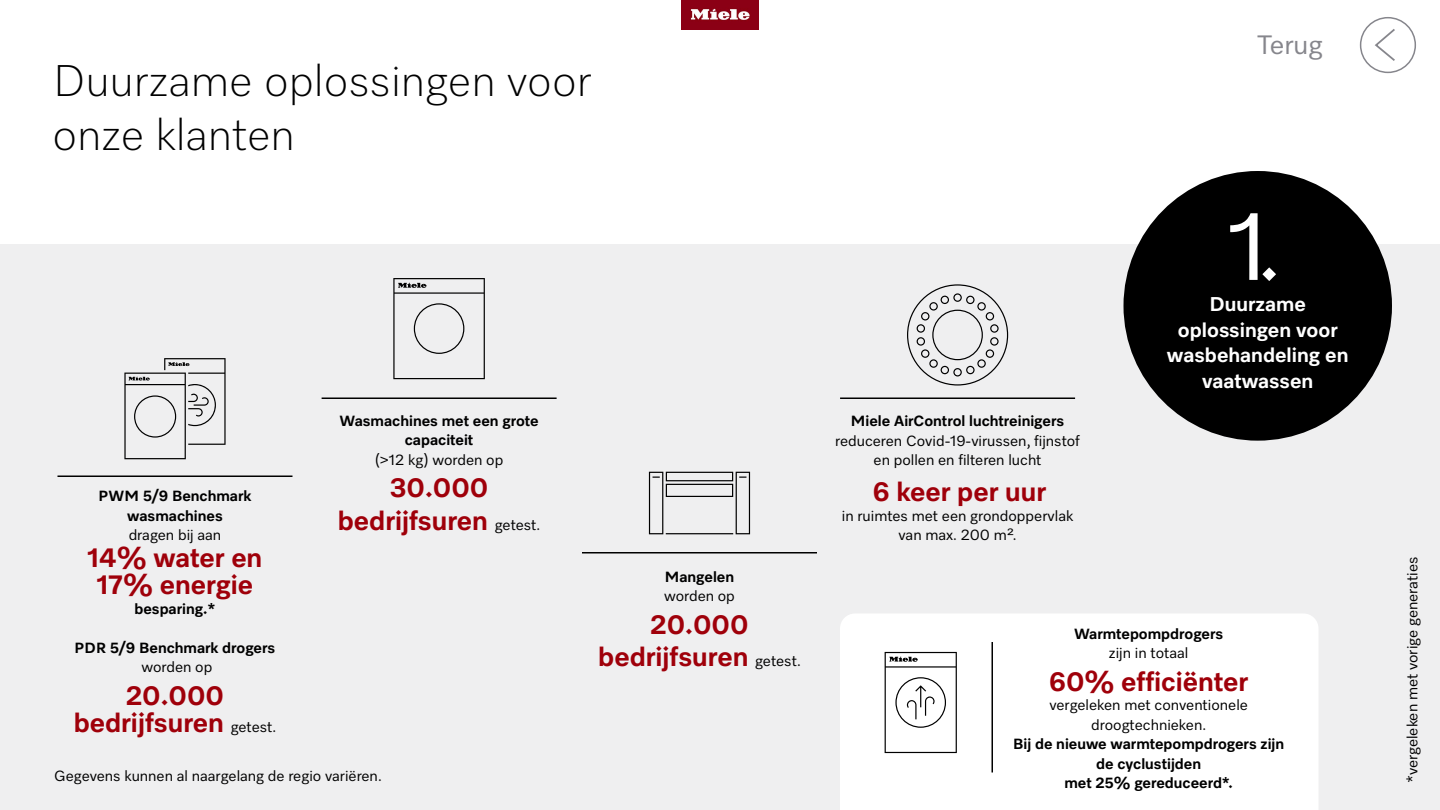
<style>
.page{position:relative;width:1440px;height:810px;background:#fff}
.page>*{position:absolute;margin:0;border:0;box-sizing:border-box;transform-origin:0 0}
.t1{font:97.5px "Miele Elements";color:#fff}
.t2{font:300 45px/54px "Miele Elements";color:#000}
.t3{font:700 27px/27px "Miele Elements";color:#9f000a;text-align:center}
.t4{font:27px "Miele Elements";color:#86868c}
.t5{font:700 20.25px/25.5px "Miele Elements";color:#fff;text-align:center}
.t6{font:15px/19.5px "Miele Elements";color:#000;text-align:center}
.t7{font:700 15px/19.5px "Miele Elements";color:#000;text-align:center}
.s1{font-weight:400;font-size:15px;color:#000}
</style>
<div class="page">
<img style="left:681px;top:0;width:78px;height:30px">
<svg style="left:1375px;top:29px;width:20px;height:32px"></svg>
<div style="left:1360px;top:17px;width:56px;height:56px;border:2px solid #86868c;border-radius:50%"></div>
<div style="left:0;top:244px;width:1440px;height:566px;background:#efeff0"></div>
<div style="left:1124px;top:171px;width:268px;height:270px;background:#000;border-radius:50%"></div>
<hr style="left:57px;top:476px;width:236px;height:1px;background:#000">
<hr style="left:322px;top:398px;width:235px;height:1px;background:#000">
<hr style="left:840px;top:398px;width:235px;height:1px;background:#000">
<hr style="left:582px;top:552px;width:235px;height:2px;background:#000">
<div style="left:840px;top:614px;width:478px;height:196px;background:#fff"></div>
<hr style="left:992px;top:642px;width:1px;height:130px;background:#000">
<svg style="left:124px;top:358px;width:102px;height:101px"></svg>
<svg style="left:393px;top:278px;width:92px;height:101px"></svg>
<svg style="left:649px;top:472px;width:101px;height:62px"></svg>
<svg style="left:907px;top:284px;width:101px;height:102px"></svg>
<svg style="left:885px;top:652px;width:72px;height:101px"></svg>
<h2 class="t2" style="left:52px;top:52px;width:540px">Duurzame oplossingen voor onze klanten</h2>
<p class="t7" style="left:99px;top:486px;width:154px">PWM 5/9 Benchmark wasmachines</p>
<p class="t6" style="left:129px;top:525px;width:94px">dragen bij aan</p>
<h3 class="t3" style="left:88px;top:543px;width:176px">14% water en<br>17% energie</h3>
<p class="t7" style="left:134px;top:598px;width:83px">besparing.*</p>
<p class="t7" style="left:75px;top:637px;width:202px">PDR 5/9 Benchmark drogers</p>
<p class="t6" style="left:141px;top:657px;width:72px">worden op</p>
<h3 class="t3" style="left:74px;top:681px;width:204px">20.000 bedrijfsuren <span class="s1">getest.</span></h3>
<p class="t7" style="left:340px;top:410px;width:201px">Wasmachines met een grote capaciteit</p>
<p class="t6" style="left:375px;top:449px;width:130px">(&gt;12 kg) worden op</p>
<h3 class="t3" style="left:338px;top:471px;width:204px;line-height:32.2px">30.000 bedrijfsuren <span class="s1">getest.</span></h3>
<p class="t6" style="left:54px;top:765px;width:329px">Gegevens kunnen al naargelang de regio variëren.</p>
<p class="t7" style="left:665px;top:566px;width:71px">Mangelen</p>
<p class="t6" style="left:664px;top:586px;width:72px">worden op</p>
<h3 class="t3" style="left:598px;top:607px;width:204px;line-height:32.2px">20.000 bedrijfsuren <span class="s1">getest.</span></h3>
<h3 class="t4" style="left:1258px;top:28px;width:67px">Terug</h3>
<h1 class="t1" style="left:1228px;top:184px;width:55px">1.</h1>
<p class="t7" style="left:851px;top:411px;width:215px">Miele AirControl luchtreinigers</p>
<p class="t6" style="left:835px;top:430px;width:246px">reduceren Covid-19-virussen, fijnstof en pollen en filteren lucht</p>
<h3 class="t3" style="left:873px;top:477px;width:175px">6 keer per uur</h3>
<p class="t6" style="left:842px;top:505px;width:233px">in ruimtes met een grondoppervlak van max. 200 m².</p>
<h3 class="t5" style="left:1167px;top:291px;width:183px">Duurzame oplossingen voor wasbehandeling en vaatwassen</h3>
<p class="t7" style="left:1074px;top:623px;width:151px">Warmtepompdrogers</p>
<p class="t6" style="left:1109px;top:643px;width:81px">zijn in totaal</p>
<h3 class="t3" style="left:1049px;top:667px;width:201px">60% efficiënter</h3>
<p class="t6" style="left:1049px;top:695px;width:200px">vergeleken met conventionele droogtechnieken.</p>
<p class="t7" style="left:1013px;top:734px;width:273px">Bij de nieuwe warmtepompdrogers zijn de cyclustijden<br>met 25% gereduceerd*.</p>
<p class="t6" style="left:1402px;top:783px;width:228px;rotate:-90deg">*vergeleken met vorige generaties</p>
</div>
